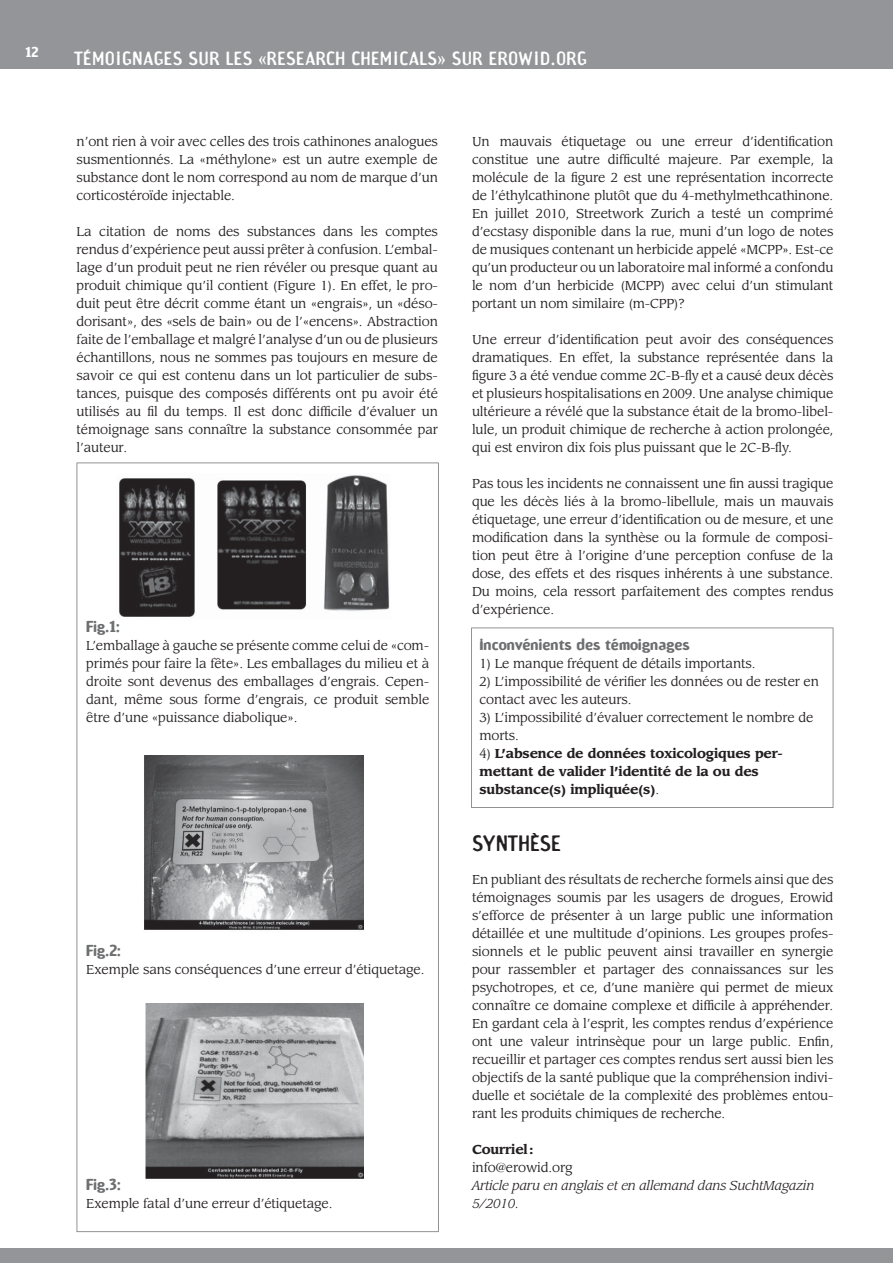
<style>
.page{position:relative;width:893px;height:1263px;background:#fff}
.page>*{position:absolute;margin:0;border:0;box-sizing:border-box;transform-origin:0 0}
.t1{font:21px "Amoebia Sans";color:#231f20}
.t2{font:18px "Amoebia Sans";letter-spacing:.02em;color:#fff}
.t3{font:700 15px "Amoebia";color:#6d6e70}
.t4{font:700 13.5px "Amoebia";color:#fff}
.t5{font:12.75px/18px "Leawood";letter-spacing:-.01em;color:#231f20;text-align:justify}
.t6{font:700 12.75px/18px "Leawood";letter-spacing:-.01em;color:#231f20}
.t7{font:italic 12.75px/18px "Leawood";letter-spacing:-.01em;color:#231f20}
.s1{font-weight:400}
</style>
<div class="page">
<div style="left:0;top:0;width:893px;height:68px;background:#939598"></div>
<div style="left:0;top:1249px;width:893px;height:14px;background:#939598"></div>
<svg style="left:471px;top:628px;width:362px;height:180px"></svg>
<svg style="left:77px;top:463px;width:362px;height:769px"></svg>
<img style="left:145px;top:1004px;width:219px;height:177px">
<p class="t4" style="left:26px;top:46px;width:14px">12</p>
<h2 class="t2" style="left:74px;top:50px;width:514px">TÉMOIGNAGES SUR LES «RESEARCH CHEMICALS» SUR EROWID.ORG</h2>
<p class="t5" style="left:77px;top:133px;width:363px">n’ont rien à voir avec celles des trois cathinones analogues susmentionnés. La «méthylone» est un autre exemple de substance dont le nom correspond au nom de marque d’un corticostéroïde injectable.</p>
<p class="t5" style="left:77px;top:223px;width:363px">La citation de noms des substances dans les comptes rendus d’expérience peut aussi prêter à confusion. L’embal&shy;lage d’un produit peut ne rien révéler ou presque quant au produit chimique qu’il contient (Figure 1). En effet, le pro&shy;duit peut être décrit comme étant un «engrais», un «déso&shy;dorisant», des «sels de bain» ou de l’«encens». Abstraction faite de l’emballage et malgré l’analyse d’un ou de plusieurs échantillons, nous ne sommes pas toujours en mesure de savoir ce qui est contenu dans un lot particulier de subs&shy;tances, puisque des composés différents ont pu avoir été utilisés au fil du temps. Il est donc difficile d’évaluer un témoignage sans connaître la substance consommée par l’auteur.</p>
<p class="t3" style="left:86px;top:619px;width:35px">Fig.1:</p>
<p class="t5" style="left:86px;top:637px;width:345px">L’emballage à gauche se présente comme celui de «com&shy;primés pour faire la fête». Les emballages du milieu et à droite sont devenus des emballages d’engrais. Cepen&shy;dant, même sous forme d’engrais, ce produit semble être d’une «puissance diabolique».</p>
<p class="t3" style="left:86px;top:943px;width:36px">Fig.2:</p>
<p class="t5" style="left:86px;top:961px;width:340px">Exemple sans conséquences d’une erreur d’étiquetage.</p>
<p class="t3" style="left:86px;top:1177px;width:36px">Fig.3:</p>
<p class="t5" style="left:86px;top:1195px;width:248px">Exemple fatal d’une erreur d’étiquetage.</p>
<p class="t5" style="left:472px;top:133px;width:363px">Un mauvais étiquetage ou une erreur d’identification constitue une autre difficulté majeure. Par exemple, la molécule de la figure 2 est une représentation incorrecte de l’éthylcathinone plutôt que du 4-methylmethcathinone.<br>En juillet 2010, Streetwork Zurich a testé un comprimé d’ecstasy disponible dans la rue, muni d’un logo de notes de musiques contenant un herbicide appelé «MCPP». Est-ce qu’un producteur ou un laboratoire mal informé a confondu le nom d’un herbicide (MCPP) avec celui d’un stimulant portant un nom similaire (m-CPP)?</p>
<p class="t5" style="left:472px;top:331px;width:363px">Une erreur d’identification peut avoir des conséquences dramatiques. En effet, la substance représentée dans la figure 3 a été vendue comme 2C-B-fly et a causé deux décès et plusieurs hospitalisations en 2009. Une analyse chimique ultérieure a révélé que la substance était de la bromo-libel&shy;lule, un produit chimique de recherche à action prolongée, qui est environ dix fois plus puissant que le 2C-B-fly.</p>
<p class="t5" style="left:472px;top:475px;width:363px">Pas tous les incidents ne connaissent une fin aussi tragique que les décès liés à la bromo-libellule, mais un mauvais étiquetage, une erreur d’identification ou de mesure, et une modification dans la synthèse ou la formule de composi&shy;tion peut être à l’origine d’une perception confuse de la dose, des effets et des risques inhérents à une substance.<br>Du moins, cela ressort parfaitement des comptes rendus d’expérience.</p>
<p class="t3" style="left:479px;top:637px;width:212px">Inconvénients des témoignages</p>
<p class="t5" style="left:479px;top:655px;width:278px">1) Le manque fréquent de détails importants.</p>
<p class="t5" style="left:479px;top:673px;width:341px">2) L’impossibilité de vérifier les données ou de rester en contact avec les auteurs.</p>
<p class="t5" style="left:479px;top:709px;width:335px">3) L’impossibilité d’évaluer correctement le nombre de morts.</p>
<p class="t6" style="left:479px;top:745px;width:305px"><span class="s1">4)</span> L’absence de données toxicologiques per&shy;mettant de valider l’identité de la ou des substance(s) impliquée(s)<span class="s1">.</span></p>
<h1 class="t1" style="left:472px;top:833px;width:91px">SYNTHÈSE</h1>
<p class="t5" style="left:472px;top:871px;width:363px">En publiant des résultats de recherche formels ainsi que des témoignages soumis par les usagers de drogues, Erowid s’efforce de présenter à un large public une information détaillée et une multitude d’opinions. Les groupes profes&shy;sionnels et le public peuvent ainsi travailler en synergie pour rassembler et partager des connaissances sur les psychotropes, et ce, d’une manière qui permet de mieux connaître ce domaine complexe et difficile à appréhender.<br>En gardant cela à l’esprit, les comptes rendus d’expérience ont une valeur intrinsèque pour un large public. Enfin, recueillir et partager ces comptes rendus sert aussi bien les objectifs de la santé publique que la compréhension indivi&shy;duelle et sociétale de la complexité des problèmes entou&shy;rant les produits chimiques de recherche.</p>
<p class="t6" style="left:472px;top:1141px;width:63px">Courriel :</p>
<p class="t5" style="left:472px;top:1159px;width:102px">info@erowid.org</p>
<p class="t7" style="left:472px;top:1177px;width:344px">Article paru en anglais et en allemand dans SuchtMagazin<br>5/2010.</p>
</div>
